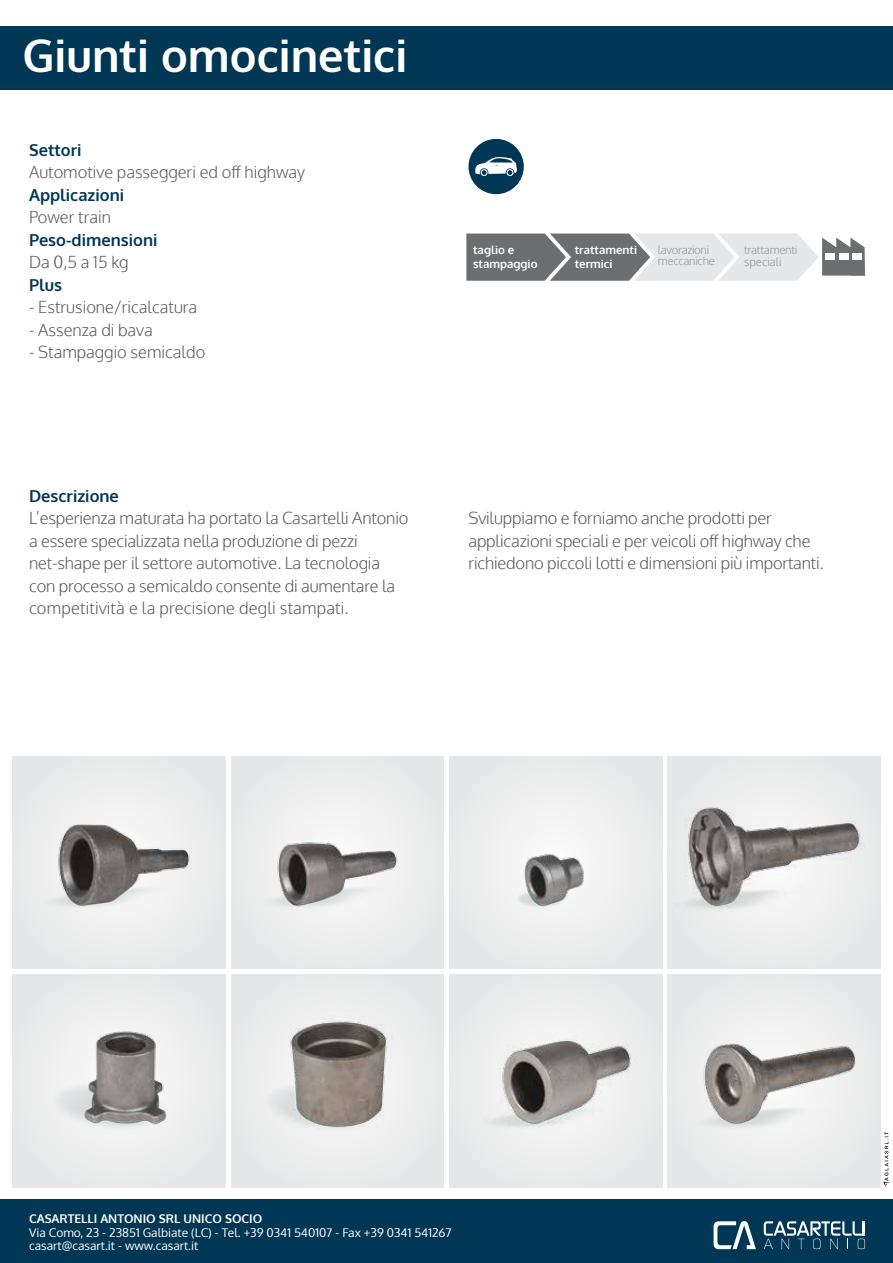
<style>
.page{position:relative;width:893px;height:1263px;background:#fff}
.page>*{position:absolute;margin:0;border:0;box-sizing:border-box;transform-origin:0 0}
.t1{font:700 45px "Oxygen";color:#fff}
.t2{font:300 16.5px/22.5px "Oxygen";letter-spacing:-.01em;color:#58595b}
.t3{font:700 16.5px "Oxygen";color:#003754}
.t4{font:12px/13.5px "Oxygen";color:#fff}
.t5{font:700 12px "Oxygen";color:#fff}
.t6{font:300 11.4px/11.4px "Oxygen";letter-spacing:-.025em;color:#939598}
.t7{font:700 11.4px/13.8px "Oxygen";color:#fff}
</style>
<div class="page">
<div style="left:0;top:1199px;width:893px;height:64px;background:#003754"></div>
<img style="left:231px;top:756px;width:213px;height:213px">
<img style="left:13px;top:756px;width:213px;height:213px">
<img style="left:231px;top:974px;width:213px;height:213px">
<img style="left:13px;top:974px;width:212px;height:213px">
<img style="left:449px;top:756px;width:213px;height:213px">
<img style="left:668px;top:756px;width:212px;height:213px">
<img style="left:449px;top:974px;width:213px;height:213px">
<img style="left:668px;top:974px;width:212px;height:213px">
<svg style="left:714px;top:1221px;width:42px;height:28px"></svg>
<svg style="left:764px;top:1221px;width:101px;height:28px"></svg>
<div style="left:0;top:26px;width:893px;height:64px;background:#003754"></div>
<svg style="left:466px;top:233px;width:399px;height:48px;background:#afb0b1"></svg>
<div style="left:468px;top:139px;width:56px;height:55px;background:#003754;border-radius:50%"></div>
<svg style="left:475px;top:157px;width:42px;height:19px"></svg>
<svg style="left:883px;top:1132px;width:7px;height:55px"></svg>
<h1 class="t1" style="left:22px;top:28px;width:386px">Giunti omocinetici</h1>
<p class="t3" style="left:29px;top:140px;width:54px">Settori</p>
<p class="t2" style="left:29px;top:162px;width:278px">Automotive passeggeri ed off highway</p>
<p class="t3" style="left:29px;top:185px;width:97px">Applicazioni</p>
<p class="t2" style="left:29px;top:207px;width:83px">Power train</p>
<p class="t3" style="left:29px;top:230px;width:130px">Peso-dimensioni</p>
<p class="t2" style="left:29px;top:252px;width:101px">Da 0,5 a 15 kg</p>
<p class="t3" style="left:29px;top:275px;width:34px">Plus</p>
<p class="t2" style="left:29px;top:297px;width:170px">- Estrusione/ricalcatura</p>
<p class="t2" style="left:29px;top:319px;width:125px">- Assenza di bava</p>
<p class="t2" style="left:29px;top:342px;width:178px">- Stampaggio semicaldo</p>
<p class="t7" style="left:473px;top:243px;width:66px">taglio e stampaggio</p>
<p class="t7" style="left:575px;top:243px;width:64px">trattamenti termici</p>
<p class="t6" style="left:658px;top:244px;width:59px">lavorazioni meccaniche</p>
<p class="t6" style="left:744px;top:245px;width:55px">trattamenti speciali</p>
<p class="t3" style="left:29px;top:485px;width:91px">Descrizione</p>
<p class="t2" style="left:29px;top:508px;width:381px">L’esperienza maturata ha portato la Casartelli Antonio a essere specializzata nella produzione di pezzi net-shape per il settore automotive. La tecnologia con processo a semicaldo consente di aumentare la competitività e la precisione degli stampati.</p>
<p class="t2" style="left:468px;top:508px;width:357px">Sviluppiamo e forniamo anche prodotti per applicazioni speciali e per veicoli off highway che richiedono piccoli lotti e dimensioni più importanti.</p>
<p class="t5" style="left:29px;top:1211px;width:235px">CASARTELLI ANTONIO SRL UNICO SOCIO</p>
<p class="t4" style="left:29px;top:1226px;width:424px">Via Como, 23 - 23851 Galbiate (LC) - Tel. +39 0341 540107 - Fax +39 0341 541267 casart@casart.it - www.casart.it</p>
</div>
